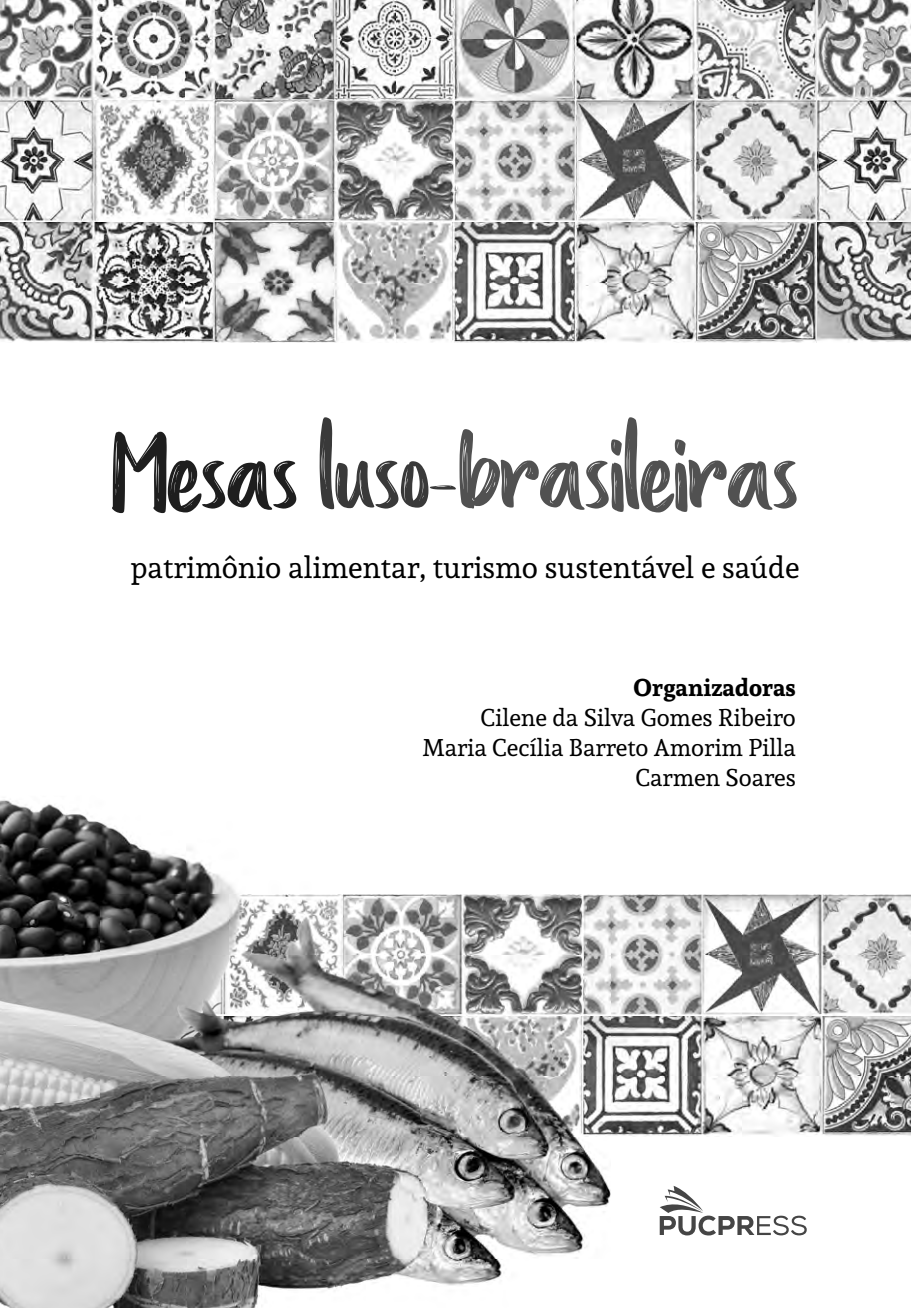
<style>
.page{position:relative;width:911px;height:1308px;background:#fff}
.page>*{position:absolute;margin:0;border:0;box-sizing:border-box;transform-origin:0 0}
.t1{font:104.4px "Love Story Rough";color:#515151}
.t2{font:30px "Andada";color:#000}
.t3{font:24px/30px "Andada";color:#000;text-align:right}
.t4{font:700 24px "Andada";color:#000}
.s1{color:#1e1e1e}
.s2{color:#393939}
</style>
<div class="page">
<img style="left:0;top:0;width:910px;height:343px">
<img style="left:816px;top:0;width:1px;height:343px">
<img style="left:100px;top:894px;width:810px;height:242px">
<svg style="left:659px;top:1186px;width:147px;height:49px"></svg>
<img style="left:186px;top:848px;width:51px;height:46px">
<img style="left:0;top:800px;width:186px;height:128px">
<img style="left:0;top:927px;width:100px;height:199px">
<img style="left:186px;top:1136px;width:425px;height:171px">
<img style="left:0;top:1126px;width:186px;height:181px">
<h1 class="t1" style="left:112px;top:399px;width:688px"><span class="s1">Mesas</span> <span class="s2">luso-</span>brasileiras</h1>
<p class="t2" style="left:131px;top:548px;width:670px">patrimônio alimentar, turismo sustentável e saúde</p>
<p class="t4" style="left:633px;top:671px;width:164px">Organizadoras</p>
<p class="t3" style="left:422px;top:702px;width:375px">Cilene da Silva Gomes Ribeiro<br>Maria Cecília Barreto Amorim Pilla<br>Carmen Soares</p>
</div>
